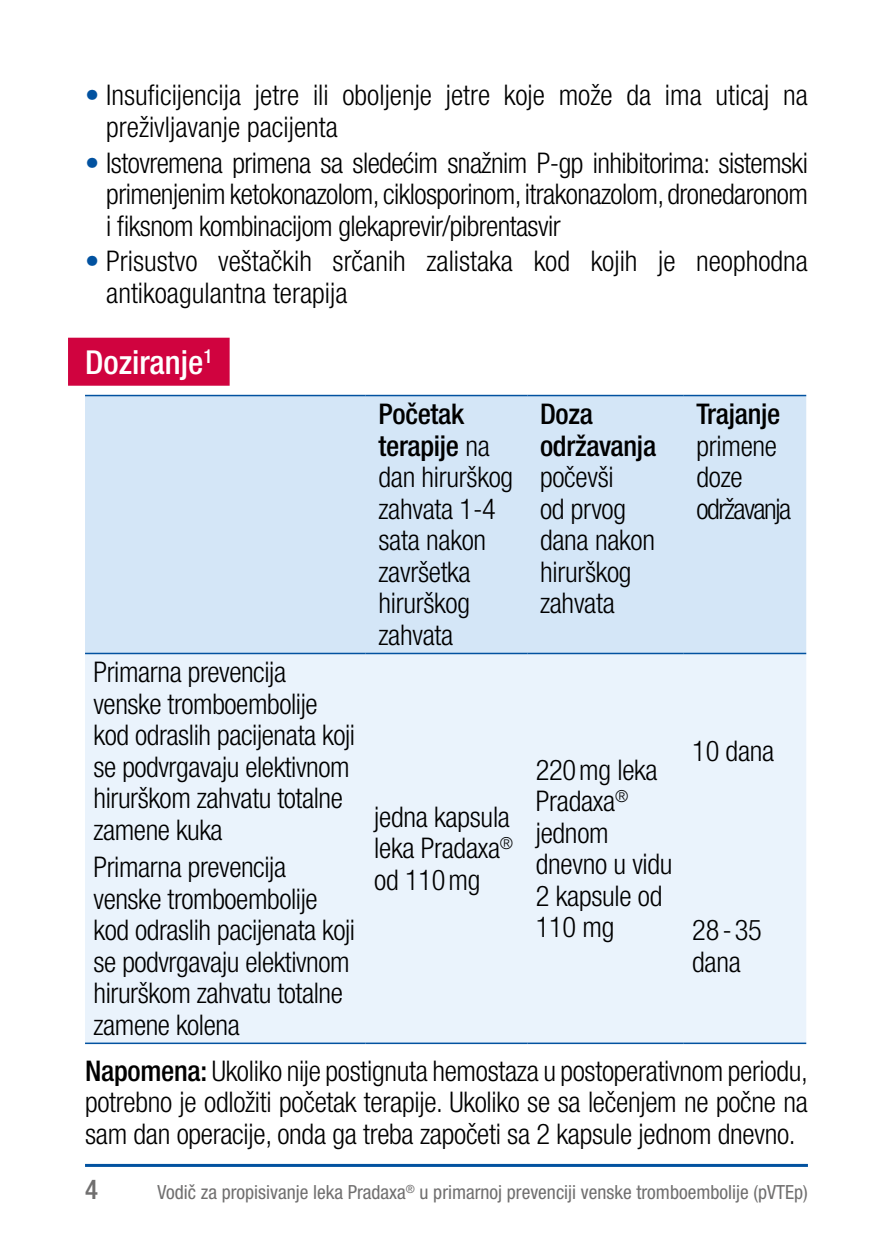
<style>
.page{position:relative;width:893px;height:1259px;background:#fff}
.page>*{position:absolute;margin:0;border:0;box-sizing:border-box;transform-origin:0 0}
.t1{font:500 condensed 33px "Helvetica Neue LT Pro";color:#fff}
.t2{font:300 condensed 28.5px/31.5px "Helvetica Neue LT Pro";letter-spacing:-.01em;color:#000}
.t3{font:500 condensed 28.5px/31.5px "Helvetica Neue LT Pro";letter-spacing:-.01em;color:#000}
.t4{font:300 condensed 28.5px/31.5px "Helvetica Neue LT Pro";letter-spacing:-.03em;color:#000}
.t5{font:500 condensed 27px "Helvetica Neue LT Pro";color:#706f6f}
.t6{font:condensed 19.5px "Helvetica Neue LT Pro";color:#706f6f}
.s1{color:#0252a0}
.s2{font-weight:500}
</style>
<div class="page">
<div style="left:68px;top:338px;width:162px;height:48px;background:#d0033f"></div>
<div style="left:85px;top:396px;width:721px;height:257px;background:#d4e6f7"></div>
<div style="left:85px;top:654px;width:721px;height:388px;background:#eaf3fc"></div>
<hr style="left:85px;top:395px;width:281px;height:1px;background:#0252a0">
<hr style="left:366px;top:395px;width:161px;height:1px;background:#0252a0">
<hr style="left:527px;top:395px;width:157px;height:1px;background:#0252a0">
<hr style="left:684px;top:395px;width:122px;height:1px;background:#0252a0">
<hr style="left:85px;top:653px;width:281px;height:1px;background:#0252a0">
<hr style="left:366px;top:653px;width:161px;height:1px;background:#0252a0">
<hr style="left:527px;top:653px;width:157px;height:1px;background:#0252a0">
<hr style="left:366px;top:1042px;width:161px;height:2px;background:#0252a0">
<hr style="left:527px;top:1042px;width:157px;height:2px;background:#0252a0">
<hr style="left:684px;top:653px;width:122px;height:1px;background:#0252a0">
<hr style="left:85px;top:1042px;width:281px;height:2px;background:#0252a0">
<hr style="left:684px;top:1042px;width:122px;height:2px;background:#0252a0">
<hr style="left:85px;top:1164px;width:723px;height:3px;background:#0252a0">
<p class="t2" style="left:106px;top:79px;width:703px;text-indent:-21px"><span class="s1">•</span> Insuficijencija jetre ili oboljenje jetre koje može da ima uticaj na preživljavanje pacijenta</p>
<p class="t2" style="left:106px;top:147px;width:703px;text-align:justify;text-indent:-21px"><span class="s1">•</span> Istovremena primena sa sledećim snažnim P-gp inhibitorima: sistemski primenjenim ketokonazolom, ciklosporinom, itrakonazolom, dronedaronom i fiksnom kombinacijom glekaprevir/pibrentasvir</p>
<p class="t2" style="left:106px;top:245px;width:703px;text-indent:-21px"><span class="s1">•</span> Prisustvo veštačkih srčanih zalistaka kod kojih je neophodna antikoagulantna terapija</p>
<p class="t1" style="left:85px;top:343px;width:129px">Doziranje<sup>1</sup></p>
<p class="t2" style="left:94px;top:656px;width:263px">Primarna prevencija venske tromboembolije kod odraslih pacijenata koji se podvrgavaju elektivnom hirurškom zahvatu totalne zamene kuka</p>
<p class="t2" style="left:94px;top:851px;width:263px">Primarna prevencija venske tromboembolije kod odraslih pacijenata koji se podvrgavaju elektivnom hirurškom zahvatu totalne zamene kolena</p>
<p class="t2" style="left:378px;top:398px;width:136px"><span class="s2">Početak terapije</span> na dan hirurškog zahvata 1-4 sata nakon završetka hirurškog zahvata</p>
<p class="t3" style="left:540px;top:398px;width:118px">Doza održavanja</p>
<p class="t2" style="left:540px;top:461px;width:117px">počevši<br>od prvog dana nakon hirurškog zahvata</p>
<p class="t2" style="left:374px;top:801px;width:141px;text-align:justify">jedna kapsula leka Pradaxa<sup>® </sup>od 110mg</p>
<p class="t2" style="left:536px;top:754px;width:138px">220mg leka<br>Pradaxa<sup>® </sup>jednom dnevno u vidu<br>2 kapsule od<br>110 mg</p>
<p class="t3" style="left:696px;top:398px;width:85px">Trajanje</p>
<p class="t4" style="left:696px;top:430px;width:96px">primene doze održavanja</p>
<p class="t2" style="left:692px;top:735px;width:84px">10 dana</p>
<p class="t2" style="left:692px;top:914px;width:71px">28-35 dana</p>
<p class="t2" style="left:85px;top:1054px;width:724px;text-align:justify"><span class="s2">Napomena:</span> Ukoliko nije postignuta hemostaza u postoperativnom periodu, potrebno je odložiti početak terapije. Ukoliko se sa lečenjem ne počne na sam dan operacije, onda ga treba započeti sa 2 kapsule jednom dnevno.</p>
<p class="t5" style="left:85px;top:1173px;width:14px">4</p>
<p class="t6" style="left:158px;top:1181px;width:652px">Vodič za propisivanje leka Pradaxa<sup>®</sup> u primarnoj prevenciji venske tromboembolije (pVTEp)</p>
</div>
